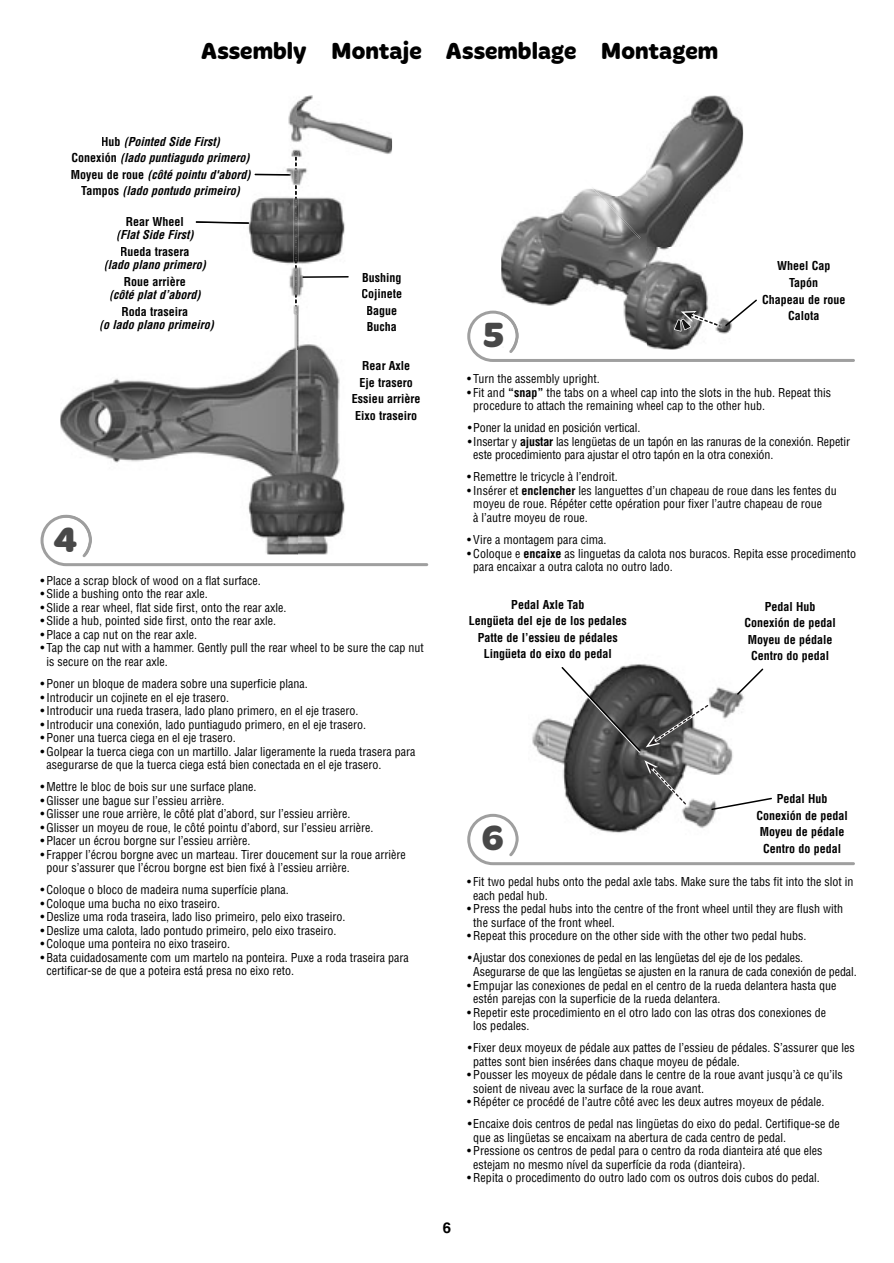
<style>
.page{position:relative;width:894px;height:1263px;background:#fff}
.page>*{position:absolute;margin:0;border:0;box-sizing:border-box;transform-origin:0 0}
.t1{font:700 36px "Merge Pro";color:#484848}
.t2{font:700 36px "Merge Pro";color:#494949}
.t3{font:700 24px "Merge Pro";color:#000}
.t4{font:700 15px "Helvetica LT Std";color:#000}
.t5{font:condensed 12px/13.5px "Helvetica LT Std";color:#000}
.t6{font:700 condensed 12px/16.5px "Helvetica LT Std";color:#000;text-align:center}
.t7{font:italic 700 condensed 12px/16.5px "Helvetica LT Std";color:#000;text-align:center}
.s1{font-style:normal}
.s2{font-weight:700}
</style>
<div class="page">
<img style="left:532px;top:664px;width:212px;height:96px">
<svg style="left:736px;top:668px;width:27px;height:27px"></svg>
<svg style="left:561px;top:667px;width:150px;height:85px"></svg>
<svg style="left:40px;top:515px;width:388px;height:51px"></svg>
<svg style="left:467px;top:760px;width:387px;height:105px"></svg>
<img style="left:501px;top:96px;width:241px;height:203px">
<img style="left:561px;top:154px;width:79px;height:84px">
<img style="left:60px;top:100px;width:332px;height:454px">
<img style="left:300px;top:96px;width:13px;height:4px">
<img style="left:127px;top:217px;width:56px;height:9px">
<img style="left:116px;top:230px;width:79px;height:11px">
<img style="left:121px;top:247px;width:68px;height:9px">
<img style="left:104px;top:260px;width:103px;height:11px">
<img style="left:125px;top:276px;width:60px;height:10px">
<img style="left:109px;top:290px;width:93px;height:11px">
<img style="left:122px;top:307px;width:65px;height:9px">
<img style="left:99px;top:320px;width:116px;height:11px">
<img style="left:363px;top:273px;width:29px;height:11px">
<img style="left:362px;top:289px;width:30px;height:12px">
<img style="left:367px;top:306px;width:25px;height:11px">
<img style="left:367px;top:322px;width:25px;height:9px">
<img style="left:102px;top:137px;width:18px;height:9px">
<img style="left:124px;top:136px;width:97px;height:12px">
<img style="left:72px;top:153px;width:45px;height:9px">
<img style="left:120px;top:153px;width:131px;height:12px">
<img style="left:71px;top:170px;width:73px;height:11px">
<img style="left:147px;top:169px;width:105px;height:12px">
<img style="left:81px;top:186px;width:38px;height:11px">
<img style="left:122px;top:186px;width:119px;height:12px">
<img style="left:196px;top:221px;width:53px;height:3px">
<img style="left:254px;top:174px;width:37px;height:2px">
<img style="left:60px;top:515px;width:32px;height:39px">
<img style="left:293px;top:151px;width:5px;height:164px">
<svg style="left:295px;top:152px;width:2px;height:162px"></svg>
<hr style="left:302px;top:276px;width:46px;height:2px;background:#000">
<svg style="left:467px;top:299px;width:387px;height:63px"></svg>
<h2 class="t3" style="left:201px;top:41px;width:518px">Assembly Montaje Assemblage Montagem</h2>
<p class="t7" style="left:71px;top:134px;width:183px"><span class="s1">H u b</span> (Pointed Side First)<br><span class="s1">C o n e x i ó n</span> (lado puntiagudo primero)<br><span class="s1">M o y e u d e r o u e</span> (côté pointu d'abord)<br><span class="s1">Ta m p o s</span> (lado pontudo primeiro)</p>
<p class="t6" style="left:126px;top:214px;width:59px">Rear Wheel</p>
<p class="t7" style="left:116px;top:228px;width:81px">(Flat Side First)</p>
<p class="t6" style="left:120px;top:244px;width:71px">Rueda trasera</p>
<p class="t7" style="left:104px;top:258px;width:106px">(lado plano primero)</p>
<p class="t6" style="left:124px;top:274px;width:63px">Roue arrière</p>
<p class="t7" style="left:109px;top:288px;width:95px">(côté plat d’abord)</p>
<p class="t6" style="left:122px;top:304px;width:68px">Roda traseira</p>
<p class="t7" style="left:99px;top:318px;width:119px">(o lado plano primeiro)</p>
<h1 class="t2" style="left:54px;top:526px;width:26px">4</h1>
<p class="t6" style="left:361px;top:270px;width:42px;text-align:left">Bushing<br>Cojinete</p>
<p class="t6" style="left:761px;top:259px;width:85px">Wheel Cap<br>Tapón<br>Chapeau de roue<br>Calota</p>
<p class="t6" style="left:366px;top:303px;width:32px;text-align:left">Bague<br>Bucha</p>
<h1 class="t1" style="left:482px;top:321px;width:23px">5</h1>
<p class="t6" style="left:352px;top:359px;width:70px">Rear Axle<br>Eje trasero<br>Essieu arrière<br>Eixo traseiro</p>
<p class="t5" style="left:467px;top:373px;width:134px">• Turn the assembly upright.</p>
<p class="t5" style="left:473px;top:386px;width:359px;text-indent:-6px">• Fit and <span class="s2">“snap”</span> the tabs on a wheel cap into the slots in the hub. Repeat this procedure to attach the remaining wheel cap to the other hub.</p>
<p class="t5" style="left:467px;top:422px;width:174px">• Poner la unidad en posición vertical.</p>
<p class="t5" style="left:473px;top:436px;width:378px;text-indent:-5px">• Insertar y <span class="s2">ajustar</span> las lengüetas de un tapón en las ranuras de la conexión. Repetir este procedimiento para ajustar el otro tapón en la otra conexión.</p>
<p class="t5" style="left:467px;top:471px;width:152px">• Remettre le tricycle à l’endroit.</p>
<p class="t5" style="left:473px;top:485px;width:365px;text-indent:-6px">• Insérer et <span class="s2">enclencher</span> les languettes d’un chapeau de roue dans les fentes du moyeu de roue. Répéter cette opération pour fixer l’autre chapeau de roue<br>à l’autre moyeu de roue.</p>
<p class="t5" style="left:467px;top:534px;width:141px">• Vire a montagem para cima.</p>
<p class="t5" style="left:473px;top:547px;width:384px;text-indent:-6px">• Coloque e <span class="s2">encaixe</span> as linguetas da calota nos buracos. Repita esse procedimento para encaixar a outra calota no outro lado.</p>
<p class="t5" style="left:40px;top:575px;width:222px">• Place a scrap block of wood on a flat surface.</p>
<p class="t5" style="left:40px;top:588px;width:168px">• Slide a bushing onto the rear axle.</p>
<p class="t5" style="left:40px;top:602px;width:247px">• Slide a rear wheel, flat side first, onto the rear axle.</p>
<p class="t5" style="left:40px;top:615px;width:237px">• Slide a hub, pointed side first, onto the rear axle.</p>
<p class="t5" style="left:40px;top:629px;width:158px">• Place a cap nut on the rear axle.</p>
<p class="t5" style="left:47px;top:642px;width:378px;text-indent:-6px">• Tap the cap nut with a hammer. Gently pull the rear wheel to be sure the cap nut is secure on the rear axle.</p>
<p class="t5" style="left:40px;top:678px;width:269px">• Poner un bloque de madera sobre una superficie plana.</p>
<p class="t5" style="left:40px;top:691px;width:190px">• Introducir un cojinete en el eje trasero.</p>
<p class="t5" style="left:40px;top:705px;width:319px">• Introducir una rueda trasera, lado plano primero, en el eje trasero.</p>
<p class="t5" style="left:40px;top:718px;width:327px">• Introducir una conexión, lado puntiagudo primero, en el eje trasero.</p>
<p class="t5" style="left:40px;top:732px;width:197px">• Poner una tuerca ciega en el eje trasero.</p>
<p class="t5" style="left:47px;top:745px;width:370px;text-indent:-6px">• Golpear la tuerca ciega con un martillo. Jalar ligeramente la rueda trasera para asegurarse de que la tuerca ciega está bien conectada en el eje trasero.</p>
<p class="t5" style="left:40px;top:781px;width:217px">• Mettre le bloc de bois sur une surface plane.</p>
<p class="t5" style="left:40px;top:794px;width:185px">• Glisser une bague sur l’essieu arrière.</p>
<p class="t5" style="left:40px;top:808px;width:311px">• Glisser une roue arrière, le côté plat d’abord, sur l’essieu arrière.</p>
<p class="t5" style="left:40px;top:821px;width:334px">• Glisser un moyeu de roue, le côté pointu d’abord, sur l’essieu arrière.</p>
<p class="t5" style="left:40px;top:835px;width:211px">• Placer un écrou borgne sur l’essieu arrière.</p>
<p class="t5" style="left:47px;top:848px;width:360px;text-indent:-6px">• Frapper l’écrou borgne avec un marteau. Tirer doucement sur la roue arrière pour s’assurer que l’écrou borgne est bien fixé à l’essieu arrière.</p>
<p class="t5" style="left:40px;top:884px;width:250px">• Coloque o bloco de madeira numa superfície plana.</p>
<p class="t5" style="left:40px;top:898px;width:181px">• Coloque uma bucha no eixo traseiro.</p>
<p class="t5" style="left:40px;top:911px;width:306px">• Deslize uma roda traseira, lado liso primeiro, pelo eixo traseiro.</p>
<p class="t5" style="left:40px;top:925px;width:297px">• Deslize uma calota, lado pontudo primeiro, pelo eixo traseiro.</p>
<p class="t5" style="left:40px;top:938px;width:191px">• Coloque uma ponteira no eixo traseiro.</p>
<p class="t5" style="left:47px;top:952px;width:363px;text-indent:-6px">• Bata cuidadosamente com um martelo na ponteira. Puxe a roda traseira para certificar-se de que a poteira está presa no eixo reto.</p>
<p class="t6" style="left:468px;top:597px;width:159px">Pedal Axle Tab<br>Lengüeta del eje de los pedales<br>Patte de l’essieu de pédales<br>Lingüeta do eixo do pedal</p>
<p class="t6" style="left:744px;top:599px;width:93px">Pedal Hub<br>Conexión de pedal<br>Moyeu de pédale<br>Centro do pedal</p>
<p class="t4" style="left:442px;top:1222px;width:10px">6</p>
<h1 class="t1" style="left:481px;top:824px;width:24px">6</h1>
<p class="t6" style="left:756px;top:791px;width:93px">Pedal Hub<br>Conexión de pedal<br>Moyeu de pédale<br>Centro do pedal</p>
<p class="t5" style="left:473px;top:876px;width:381px;text-indent:-6px">• Fit two pedal hubs onto the pedal axle tabs. Make sure the tabs fit into the slot in each pedal hub.</p>
<p class="t5" style="left:473px;top:903px;width:371px;text-indent:-6px">• Press the pedal hubs into the centre of the front wheel until they are flush with the surface of the front wheel.</p>
<p class="t5" style="left:467px;top:930px;width:340px">• Repeat this procedure on the other side with the other two pedal hubs.</p>
<p class="t5" style="left:473px;top:952px;width:385px;text-indent:-5px">• Ajustar dos conexiones de pedal en las lengüetas del eje de los pedales.<br>Asegurarse de que las lengüetas se ajusten en la ranura de cada conexión de pedal.</p>
<p class="t5" style="left:473px;top:979px;width:364px;text-indent:-6px">• Empujar las conexiones de pedal en el centro de la rueda delantera hasta que estén parejas con la superficie de la rueda delantera.</p>
<p class="t5" style="left:473px;top:1006px;width:354px;text-indent:-6px">• Repetir este procedimiento en el otro lado con las otras dos conexiones de los pedales.</p>
<p class="t5" style="left:473px;top:1042px;width:383px;text-indent:-5px">• Fixer deux moyeux de pédale aux pattes de l’essieu de pédales. S’assurer que les pattes sont bien insérées dans chaque moyeu de pédale.</p>
<p class="t5" style="left:473px;top:1069px;width:371px;text-indent:-6px">• Pousser les moyeux de pédale dans le centre de la roue avant jusqu’à ce qu’ils soient de niveau avec la surface de la roue avant.</p>
<p class="t5" style="left:467px;top:1096px;width:358px">• Répéter ce procédé de l’autre côté avec les deux autres moyeux de pédale.</p>
<p class="t5" style="left:473px;top:1118px;width:368px;text-indent:-5px">• Encaixe dois centros de pedal nas lingüetas do eixo do pedal. Certifique-se de que as lingüetas se encaixam na abertura de cada centro de pedal.</p>
<p class="t5" style="left:473px;top:1145px;width:350px;text-indent:-6px">• Pressione os centros de pedal para o centro da roda dianteira até que eles estejam no mesmo nível da superfície da roda (dianteira).</p>
<p class="t5" style="left:467px;top:1172px;width:354px">• Repita o procedimento do outro lado com os outros dois cubos do pedal.</p>
</div>
